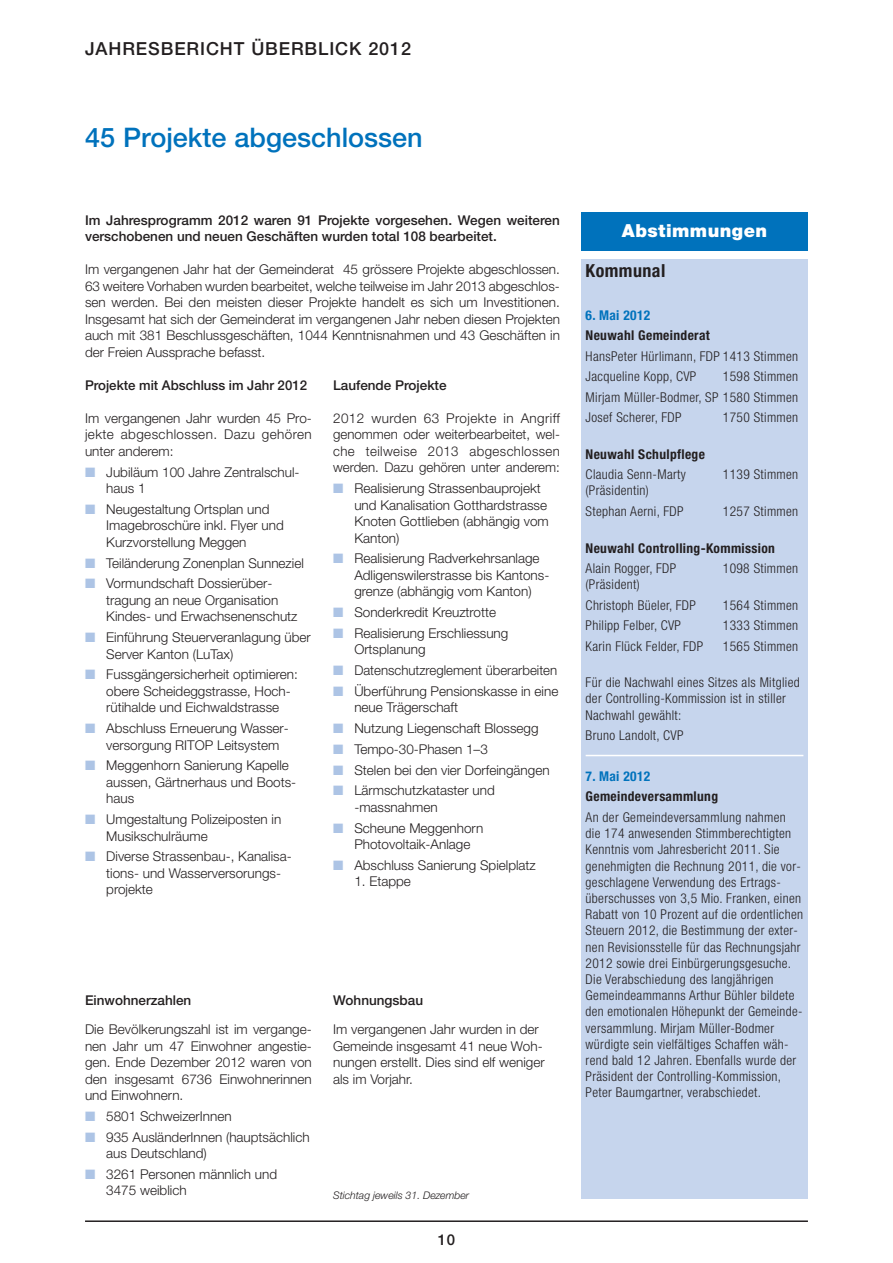
<style>
.page{position:relative;width:893px;height:1263px;background:#fff}
.page>*{position:absolute;margin:0;border:0;box-sizing:border-box;transform-origin:0 0}
.t1{font:500 27px "Helvetica Neue";color:#0072bc}
.t2{font:500 18px "Helvetica Neue";letter-spacing:.05em;color:#231f20}
.t3{font:900 18px "Helvetica Neue";letter-spacing:.025em;color:#fff}
.t4{font:700 condensed 18px "Helvetica Neue";letter-spacing:.025em;color:#231f20}
.t5{font:500 15px "Helvetica Neue";color:#231f20}
.t6{font:300 13.5px/16.5px "Helvetica Neue";color:#231f20}
.t7{font:300 condensed 13.5px/16.2px "Helvetica Neue";letter-spacing:.025em;color:#231f20}
.t8{font:500 13.5px/16.5px "Helvetica Neue";color:#231f20}
.t9{font:700 condensed 13.5px "Helvetica Neue";letter-spacing:.025em;color:#231f20}
.t10{font:700 condensed 13.5px "Helvetica Neue";letter-spacing:.025em;color:#0072bc}
.t11{font:italic 300 10.5px "Helvetica Neue";color:#231f20}
.s1{color:#adc4e5}
</style>
<div class="page">
<hr style="left:85px;top:1220px;width:723px;height:2px;background:#231f20">
<div style="left:581px;top:259px;width:227px;height:940px;background:#c6d5ed"></div>
<hr style="left:586px;top:755px;width:217px;height:1px;background:#fff">
<div style="left:581px;top:213px;width:227px;height:38px;background:#0072bc"></div>
<h2 class="t2" style="left:85px;top:43px;width:327px">JAHRESBERICHT ÜBERBLICK 2012</h2>
<h1 class="t1" style="left:85px;top:128px;width:339px">45 Projekte abgeschlossen</h1>
<p class="t8" style="left:85px;top:213px;width:476px">Im Jahresprogramm 2012 waren 91 Projekte vorgesehen. Wegen weiteren verschobenen und neuen Geschäften wurden total 108 bearbeitet.</p>
<p class="t6" style="left:85px;top:263px;width:476px;text-align:justify">Im vergangenen Jahr hat der Gemeinderat 45 grössere Projekte abgeschlossen.<br>63 weitere Vorhaben wurden bearbeitet, welche teilweise im Jahr 2013 abgeschlos - sen werden. Bei den meisten dieser Projekte handelt es sich um Investitionen.<br>Insgesamt hat sich der Gemeinderat im vergangenen Jahr neben diesen Projekten auch mit 381 Beschlussgeschäften, 1044 Kenntnisnahmen und 43 Geschäften in der Freien Aussprache befasst.</p>
<p class="t8" style="left:85px;top:378px;width:224px">Projekte mit Abschluss im Jahr 2012</p>
<p class="t8" style="left:333px;top:378px;width:115px">Laufende Projekte</p>
<p class="t6" style="left:85px;top:411px;width:228px;text-align:justify">Im vergangenen Jahr wurden 45 Pro&shy;jekte abgeschlossen. Dazu gehören unter anderem:</p>
<p class="t6" style="left:106px;top:465px;width:195px;text-indent:-21px"><span class="s1">■</span> Jubiläum 100 Jahre Zentralschul&shy;haus 1</p>
<p class="t6" style="left:106px;top:502px;width:179px;text-indent:-21px"><span class="s1">■</span> Neugestaltung Ortsplan und<br>Image broschüre inkl. Flyer und<br>Kurzvorstellung Meggen</p>
<p class="t6" style="left:85px;top:556px;width:220px"><span class="s1">■</span> Teiländerung Zonenplan Sunneziel</p>
<p class="t6" style="left:106px;top:577px;width:193px;text-indent:-21px"><span class="s1">■</span> Vormundschaft Dossierüber&shy;tragung an neue Organisation<br>Kindes- und Erwachsenenschutz</p>
<p class="t6" style="left:106px;top:630px;width:206px;text-indent:-21px"><span class="s1">■</span> Einführung Steuerveranlagung über<br>Server Kanton (LuTax)</p>
<p class="t6" style="left:106px;top:668px;width:193px;text-indent:-21px"><span class="s1">■</span> Fussgängersicherheit optimieren: obere Scheideggstrasse, Hoch&shy;rütihalde und Eichwaldstrasse</p>
<p class="t6" style="left:106px;top:721px;width:184px;text-indent:-21px"><span class="s1">■</span> Abschluss Erneuerung Wasser - versorgung RITOP Leitsystem</p>
<p class="t6" style="left:106px;top:759px;width:191px;text-indent:-21px"><span class="s1">■</span> Meggenhorn Sanierung Kapelle aussen, Gärtnerhaus und Boots&shy;haus</p>
<p class="t6" style="left:106px;top:812px;width:176px;text-indent:-21px"><span class="s1">■</span> Umgestaltung Polizeiposten in<br>Musikschulräume</p>
<p class="t6" style="left:106px;top:850px;width:187px;text-indent:-21px"><span class="s1">■</span> Diverse Strassenbau-, Kanalisa - tions- und Wasserversorungs - projekte</p>
<p class="t6" style="left:333px;top:411px;width:228px;text-align:justify">2012 wurden 63 Projekte in Angriff genommen oder weiterbearbeitet, wel - che teilweise 2013 abgeschlos sen werden. Dazu gehören unter anderem:</p>
<p class="t6" style="left:354px;top:481px;width:196px;text-indent:-21px"><span class="s1">■</span> Realisierung Strassenbauprojekt und Kanalisation Gotthardstrasse<br>Knoten Gottlieben (abhängig vom<br>Kanton)</p>
<p class="t6" style="left:354px;top:552px;width:196px;text-indent:-21px"><span class="s1">■</span> Realisierung Radverkehrsanlage<br>Adligenswilerstrasse bis Kantons&shy;grenze (abhängig vom Kanton)</p>
<p class="t6" style="left:333px;top:605px;width:165px"><span class="s1">■</span> Sonderkredit Kreuztrotte</p>
<p class="t6" style="left:354px;top:626px;width:155px;text-indent:-21px"><span class="s1">■</span> Realisierung Erschliessung<br>Ortsplanung</p>
<p class="t6" style="left:333px;top:663px;width:226px"><span class="s1">■</span> Datenschutzreglement überarbeiten</p>
<p class="t6" style="left:354px;top:684px;width:205px;text-indent:-21px"><span class="s1">■</span> Überführung Pensionskasse in eine neue Trägerschaft</p>
<p class="t6" style="left:333px;top:721px;width:207px"><span class="s1">■</span> Nutzung Liegenschaft Blossegg</p>
<p class="t6" style="left:333px;top:742px;width:156px"><span class="s1">■</span> Tempo-30-Phasen 1–3</p>
<p class="t6" style="left:333px;top:763px;width:218px"><span class="s1">■</span> Stelen bei den vier Dorfeingängen</p>
<p class="t6" style="left:354px;top:784px;width:142px;text-indent:-21px"><span class="s1">■</span> Lärmschutzkataster und -massnahmen</p>
<p class="t6" style="left:354px;top:821px;width:131px;text-indent:-21px"><span class="s1">■</span> Scheune Meggenhorn<br>Photovoltaik-Anlage</p>
<p class="t6" style="left:333px;top:858px;width:204px"><span class="s1">■</span> Abschluss Sanierung Spielplatz</p>
<p class="t6" style="left:354px;top:875px;width:58px">1. Etappe</p>
<p class="t8" style="left:85px;top:993px;width:108px">Einwohnerzahlen</p>
<p class="t6" style="left:85px;top:1022px;width:228px;text-align:justify">Die Bevölkerungszahl ist im vergange - nen Jahr um 47 Einwohner ange stie - gen. Ende Dezember 2012 waren von den insgesamt 6736 Einwohnerinnen und Einwohnern.</p>
<p class="t6" style="left:85px;top:1109px;width:148px"><span class="s1">■</span> 5801 SchweizerInnen</p>
<p class="t6" style="left:106px;top:1130px;width:205px;text-indent:-21px"><span class="s1">■</span> 935 AusländerInnen (hauptsächlich aus Deutschland)</p>
<p class="t6" style="left:106px;top:1167px;width:172px;text-indent:-21px"><span class="s1">■</span> 3261 Personen männlich und<br>3475 weiblich</p>
<p class="t8" style="left:333px;top:993px;width:92px">Wohnungsbau</p>
<p class="t6" style="left:333px;top:1022px;width:213px">Im vergangenen Jahr wurden in der<br>Gemeinde insgesamt 41 neue Woh - nun gen erstellt. Dies sind elf weniger als im Vorjahr.</p>
<p class="t11" style="left:333px;top:1191px;width:138px">Stichtag jeweils 31. Dezember</p>
<p class="t5" style="left:438px;top:1234px;width:19px">10</p>
<h2 class="t3" style="left:622px;top:224px;width:147px">Abstimmungen</h2>
<h2 class="t4" style="left:586px;top:264px;width:81px">Kommunal</h2>
<p class="t10" style="left:586px;top:310px;width:66px">6. Mai 2012</p>
<p class="t9" style="left:586px;top:331px;width:126px">Neuwahl Gemeinderat</p>
<p class="t7" style="left:586px;top:347px;width:214px;line-height:20.4px">HansPeter Hürlimann, FDP 1413 Stimmen<br>Jacqueline Kopp, CVP</p>
<p class="t7" style="left:586px;top:367px;width:214px;line-height:20.4px;text-align:justify;text-indent:137px">1598 Stimmen Mirjam Müller-Bodmer, SP 1580 Stimmen Josef Scherer, FDP</p>
<p class="t7" style="left:723px;top:410px;width:77px">1750 Stimmen</p>
<p class="t9" style="left:586px;top:449px;width:121px">Neuwahl Schulpflege</p>
<p class="t7" style="left:586px;top:467px;width:102px">Claudia Senn-Marty</p>
<p class="t7" style="left:723px;top:467px;width:77px">1139 Stimmen</p>
<p class="t7" style="left:586px;top:482px;width:99px;line-height:20.4px">(Präsidentin)<br>Stephan Aerni, FDP</p>
<p class="t7" style="left:723px;top:504px;width:77px">1257 Stimmen</p>
<p class="t9" style="left:586px;top:543px;width:191px">Neuwahl Controlling-Kommission</p>
<p class="t7" style="left:586px;top:561px;width:92px">Alain Rogger, FDP</p>
<p class="t7" style="left:723px;top:561px;width:77px">1098 Stimmen</p>
<p class="t7" style="left:586px;top:575px;width:112px;line-height:20.4px">(Präsident)<br>Christoph Büeler, FDP</p>
<p class="t7" style="left:723px;top:598px;width:77px">1564 Stimmen</p>
<p class="t7" style="left:586px;top:618px;width:97px">Philipp Felber, CVP</p>
<p class="t7" style="left:723px;top:618px;width:77px">1333 Stimmen</p>
<p class="t7" style="left:586px;top:639px;width:119px">Karin Flück Felder, FDP</p>
<p class="t7" style="left:723px;top:639px;width:77px">1565 Stimmen</p>
<p class="t7" style="left:586px;top:675px;width:216px">Für die Nachwahl eines Sitzes als Mitglied der Controlling-Kommission ist in stiller<br>Nachwahl gewählt:</p>
<p class="t7" style="left:586px;top:728px;width:99px">Bruno Landolt, CVP</p>
<p class="t10" style="left:586px;top:771px;width:66px">7. Mai 2012</p>
<p class="t9" style="left:586px;top:792px;width:134px">Gemeindeversammlung</p>
<p class="t7" style="left:586px;top:810px;width:219px">An der Gemeindeversammlung nahmen die 174 anwesenden Stimmberechtigten Kenntnis vom Jahresbericht 2011. Sie genehmigten die Rechnung 2011, die vor - geschlagene Verwendung des Ertrags&shy;überschusses von 3,5 Mio. Franken, einen Rabatt von 10 Prozent auf die ordentlichen Steuern 2012, die Bestimmung der exter - nen Revisionsstelle für das Rechnungsjahr 2012 sowie drei Einbürgerungsgesuche.<br>Die Verabschiedung des langjährigen Gemeindeammanns Arthur Bühler bildete den emotionalen Höhepunkt der Gemeinde - versammlung. Mirjam Müller-Bodmer würdigte sein vielfältiges Schaffen wäh - rend bald 12 Jahren. Ebenfalls wurde der Präsident der Controlling-Kommission, Peter Baumgartner, verabschiedet.</p>
</div>
